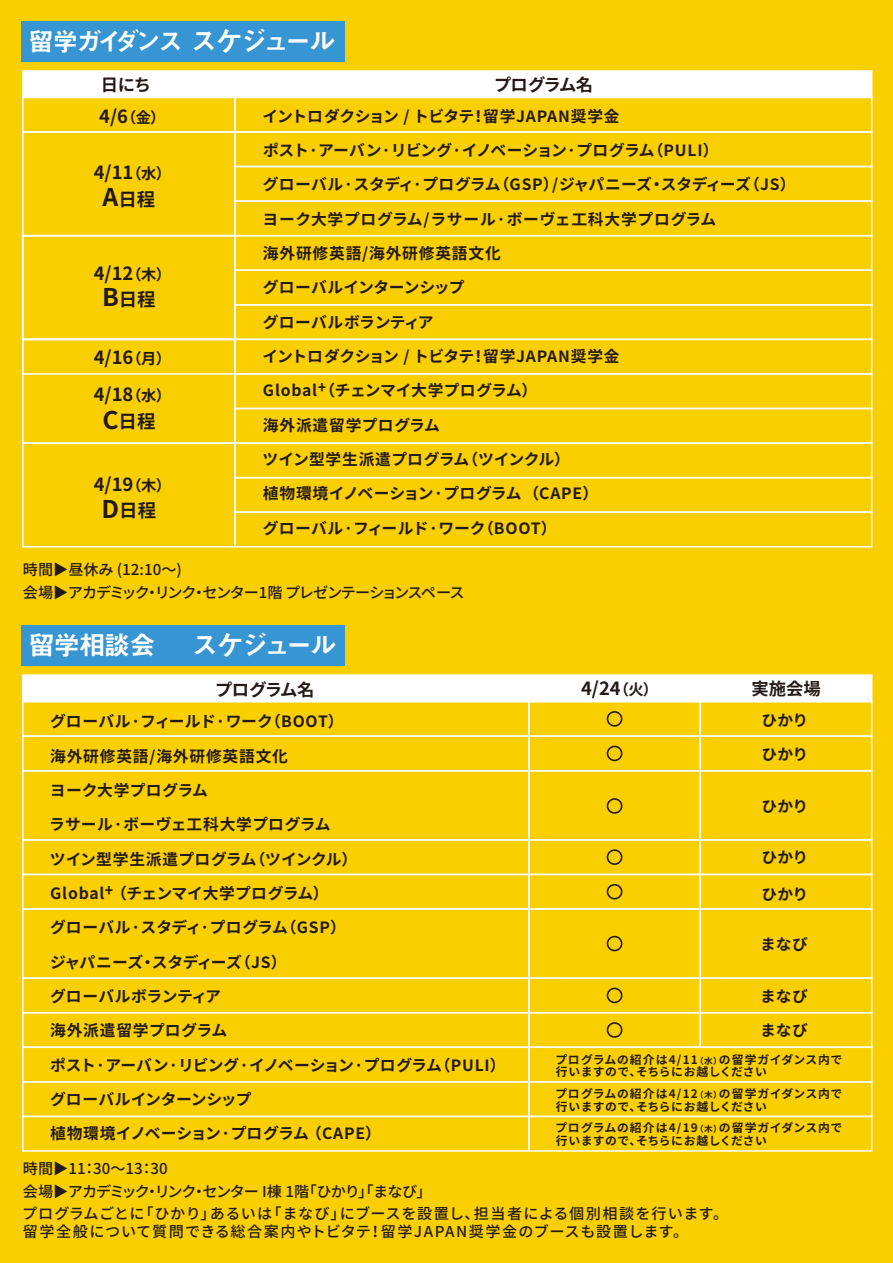
<style>
.page{position:relative;width:893px;height:1263px;background:#f9cf00}
.page>*{position:absolute;margin:0;border:0;box-sizing:border-box;transform-origin:0 0}
.t1{font:26.4px "Midashi Go Pro MB31";letter-spacing:-.06em;color:#fff}
.t2{font:25.5px "Midashi Go Pro MB31";letter-spacing:-.135em;color:#fff}
.t3{font:700 18.15px/26.4px "Noto Sans CJ Kjp";color:#231916;text-align:center}
.t4{font:700 17.1px "Noto Sans CJ Kjp";letter-spacing:-.035em;color:#231916}
.t5{font:700 15.6px/34px "Noto Sans CJ Kjp";letter-spacing:.01em;color:#231916}
.t6{font:700 15.6px "Noto Sans CJ Kjp";letter-spacing:.05em;color:#231916}
.t7{font:700 15.6px "Noto Sans CJ Kjp";letter-spacing:-.025em;color:#231916}
.t8{font:700 15.6px "Noto Sans CJ Kjp";letter-spacing:-.015em;color:#231916}
.t9{font:700 15.6px "Noto Sans CJ Kjp";letter-spacing:-.01em;color:#231916}
.t10{font:700 15.6px "Noto Sans CJ Kjp";letter-spacing:-.04em;color:#231916}
.t11{font:500 15px/22.5px "Noto Sans CJ Kjp";color:#231916}
.t12{font:500 15px/22.8px "Noto Sans CJ Kjp";letter-spacing:-.085em;color:#231916}
.t13{font:500 15px "Noto Sans CJ Kjp";letter-spacing:.065em;color:#231916}
.t14{font:700 11.7px/12.5px "Noto Sans CJ Kjp";letter-spacing:.045em;color:#231916}
.s1{font-size:26.4px}
.s2{font-size:15px}
.s3{font-size:24.45px}
.s4{font-size:8.55px}
</style>
<div class="page">
<div style="left:21px;top:21px;width:323px;height:40px;background:#3695d2"></div>
<div style="left:21px;top:625px;width:323px;height:40px;background:#3695d2"></div>
<div style="left:22px;top:70px;width:850px;height:28px;background:#fff;border:2px solid #fff"></div>
<div style="left:234px;top:97px;width:638px;height:36px;border:2px solid #fff"></div>
<div style="left:234px;top:131px;width:638px;height:36px;border:2px solid #fff"></div>
<div style="left:234px;top:166px;width:638px;height:36px;border:2px solid #fff"></div>
<div style="left:234px;top:200px;width:638px;height:36px;border:2px solid #fff"></div>
<div style="left:234px;top:235px;width:638px;height:36px;border:2px solid #fff"></div>
<div style="left:234px;top:269px;width:638px;height:37px;border:2px solid #fff"></div>
<div style="left:234px;top:304px;width:638px;height:36px;border:2px solid #fff"></div>
<div style="left:234px;top:339px;width:638px;height:36px;border:2px solid #fff"></div>
<div style="left:234px;top:373px;width:638px;height:36px;border:2px solid #fff"></div>
<div style="left:234px;top:408px;width:638px;height:36px;border:2px solid #fff"></div>
<div style="left:234px;top:442px;width:638px;height:36px;border:2px solid #fff"></div>
<div style="left:234px;top:477px;width:638px;height:36px;border:2px solid #fff"></div>
<div style="left:234px;top:511px;width:638px;height:36px;border:2px solid #fff"></div>
<div style="left:22px;top:97px;width:214px;height:36px;border:2px solid #fff"></div>
<svg style="left:21px;top:130px;width:216px;height:418px"></svg>
<div style="left:22px;top:674px;width:850px;height:28px;background:#fff;border:2px solid #fff"></div>
<div style="left:528px;top:701px;width:173px;height:36px;border:2px solid #fff"></div>
<div style="left:528px;top:735px;width:173px;height:36px;border:2px solid #fff"></div>
<div style="left:528px;top:874px;width:173px;height:36px;border:2px solid #fff"></div>
<div style="left:528px;top:1012px;width:173px;height:36px;border:2px solid #fff"></div>
<div style="left:699px;top:701px;width:173px;height:36px;border:2px solid #fff"></div>
<div style="left:699px;top:735px;width:173px;height:36px;border:2px solid #fff"></div>
<div style="left:699px;top:874px;width:173px;height:36px;border:2px solid #fff"></div>
<div style="left:699px;top:1012px;width:173px;height:36px;border:2px solid #fff"></div>
<svg style="left:530px;top:1046px;width:343px;height:106px"></svg>
<div style="left:22px;top:701px;width:508px;height:36px;border:2px solid #fff"></div>
<div style="left:22px;top:735px;width:508px;height:36px;border:2px solid #fff"></div>
<div style="left:22px;top:874px;width:508px;height:36px;border:2px solid #fff"></div>
<div style="left:22px;top:1012px;width:508px;height:36px;border:2px solid #fff"></div>
<div style="left:22px;top:1046px;width:508px;height:36px;border:2px solid #fff"></div>
<div style="left:22px;top:1081px;width:508px;height:36px;border:2px solid #fff"></div>
<div style="left:22px;top:1116px;width:508px;height:36px;border:2px solid #fff"></div>
<svg style="left:607px;top:711px;width:15px;height:16px"></svg>
<svg style="left:607px;top:746px;width:15px;height:15px"></svg>
<svg style="left:22px;top:769px;width:851px;height:72px"></svg>
<svg style="left:607px;top:849px;width:15px;height:16px"></svg>
<svg style="left:607px;top:884px;width:15px;height:15px"></svg>
<svg style="left:22px;top:907px;width:851px;height:73px"></svg>
<svg style="left:607px;top:988px;width:15px;height:15px"></svg>
<svg style="left:607px;top:1022px;width:15px;height:16px"></svg>
<h2 class="t2" style="left:28px;top:21px;width:309px">留学ガイダンス <span class="s1">スケジュール</span></h2>
<p class="t4" style="left:101px;top:75px;width:52px">日にち</p>
<p class="t4" style="left:494px;top:75px;width:101px">プログラム名</p>
<p class="t3" style="left:99px;top:104px;width:68px">4/6<span class="s2">（金）</span></p>
<p class="t5" style="left:262px;top:99px;width:359px">イントロダクション / トビタテ！留学JAPAN奨学金</p>
<p class="t7" style="left:263px;top:141px;width:457px">ポスト·アーバン·リビング·イノベーション·プログラム（PULI）</p>
<p class="t5" style="left:263px;top:168px;width:534px">グローバル·スタディ·プログラム（GSP）/ジャパニーズ・スタディーズ（JS）</p>
<p class="t6" style="left:263px;top:210px;width:455px">ヨーク大学プログラム/ラサール·ボーヴェ工科大学プログラム</p>
<p class="t6" style="left:263px;top:244px;width:239px">海外研修英語/海外研修英語文化</p>
<p class="t8" style="left:263px;top:279px;width:203px">グローバルインターンシップ</p>
<p class="t9" style="left:263px;top:313px;width:172px">グローバルボランティア</p>
<p class="t5" style="left:262px;top:340px;width:359px">イントロダクション / トビタテ！留学JAPAN奨学金</p>
<p class="t5" style="left:263px;top:374px;width:276px">Global+（チェンマイ大学プログラム）</p>
<p class="t6" style="left:263px;top:416px;width:178px">海外派遣留学プログラム</p>
<p class="t5" style="left:263px;top:443px;width:309px">ツイン型学生派遣プログラム（ツインクル）</p>
<p class="t5" style="left:263px;top:477px;width:337px">植物環境イノベーション·プログラム （CAPE）</p>
<p class="t5" style="left:263px;top:511px;width:295px">グローバル·フィールド·ワーク（BOOT）</p>
<p class="t3" style="left:94px;top:160px;width:79px">4/11<span class="s2">（水）<br></span><span class="s3">A</span>日程</p>
<p class="t3" style="left:94px;top:260px;width:79px">4/12<span class="s2">（木）<br></span><span class="s3">B</span>日程</p>
<p class="t3" style="left:94px;top:344px;width:79px">4/16<span class="s2">（月）</span></p>
<p class="t3" style="left:94px;top:382px;width:79px">4/18<span class="s2">（水）<br></span><span class="s3">C</span>日程</p>
<p class="t3" style="left:94px;top:471px;width:79px">4/19<span class="s2">（木）<br></span><span class="s3">D</span>日程</p>
<p class="t12" style="left:23px;top:558px;width:443px">時間▶昼休み (12:10～)<br>会場▶アカデミック・リンク・センター1階 プレゼンテーションスペース</p>
<h1 class="t1" style="left:28px;top:624px;width:129px">留学相談会</h1>
<h1 class="t1" style="left:191px;top:624px;width:147px">スケジュール</h1>
<p class="t4" style="left:215px;top:680px;width:101px">プログラム名</p>
<p class="t3" style="left:581px;top:676px;width:79px">4/24<span class="s2">（火）</span></p>
<p class="t4" style="left:751px;top:679px;width:71px">実施会場</p>
<p class="t5" style="left:50px;top:705px;width:295px">グローバル·フィールド·ワーク（BOOT）</p>
<p class="t6" style="left:50px;top:747px;width:239px">海外研修英語/海外研修英語文化</p>
<p class="t5" style="left:50px;top:773px;width:160px">ヨーク大学プログラム</p>
<p class="t5" style="left:49px;top:808px;width:283px">ラサール·ボーヴェ工科大学プログラム</p>
<p class="t5" style="left:50px;top:842px;width:309px">ツイン型学生派遣プログラム（ツインクル）</p>
<p class="t5" style="left:50px;top:876px;width:280px">Global+ （チェンマイ大学プログラム）</p>
<p class="t5" style="left:50px;top:911px;width:297px">グローバル·スタディ·プログラム（GSP）</p>
<p class="t10" style="left:50px;top:953px;width:238px">ジャパニーズ・スタディーズ（JS）</p>
<p class="t9" style="left:50px;top:987px;width:172px">グローバルボランティア</p>
<p class="t6" style="left:50px;top:1022px;width:178px">海外派遣留学プログラム</p>
<p class="t7" style="left:50px;top:1056px;width:457px">ポスト·アーバン·リビング·イノベーション·プログラム（PULI）</p>
<p class="t8" style="left:50px;top:1090px;width:203px">グローバルインターンシップ</p>
<p class="t5" style="left:50px;top:1117px;width:332px">植物環境イノベーション·プログラム （CAPE）</p>
<p class="t5" style="left:762px;top:703px;width:48px">ひかりひかり</p>
<p class="t5" style="left:762px;top:790px;width:48px">ひかり</p>
<p class="t5" style="left:762px;top:841px;width:48px">ひかり</p>
<p class="t5" style="left:762px;top:877px;width:48px">ひかり</p>
<p class="t5" style="left:760px;top:927px;width:49px">まなび</p>
<p class="t5" style="left:760px;top:979px;width:49px">まなび</p>
<p class="t5" style="left:760px;top:1014px;width:49px">まなび</p>
<p class="t14" style="left:555px;top:1053px;width:289px">プログラムの紹介は4/11<span class="s4">（水）</span>の留学ガイダンス内で行いますので、そちらにお越しください</p>
<p class="t14" style="left:555px;top:1088px;width:289px">プログラムの紹介は4/12<span class="s4">（木）</span>の留学ガイダンス内で行いますので、そちらにお越しください</p>
<p class="t14" style="left:555px;top:1122px;width:289px">プログラムの紹介は4/19<span class="s4">（木）</span>の留学ガイダンス内で行いますので、そちらにお越しください</p>
<p class="t11" style="left:22px;top:1158px;width:708px">時間▶11：30～13：30<br>会場▶アカデミック・リンク・センター I棟 1階「ひかり」「まなび」<br>プログラムごとに「ひかり」あるいは「まなび」にブースを設置し、担当者による個別相談を行います。</p>
<p class="t13" style="left:23px;top:1223px;width:667px">留学全般について質問できる総合案内やトビタテ！留学JAPAN奨学金のブースも設置します。</p>
</div>
